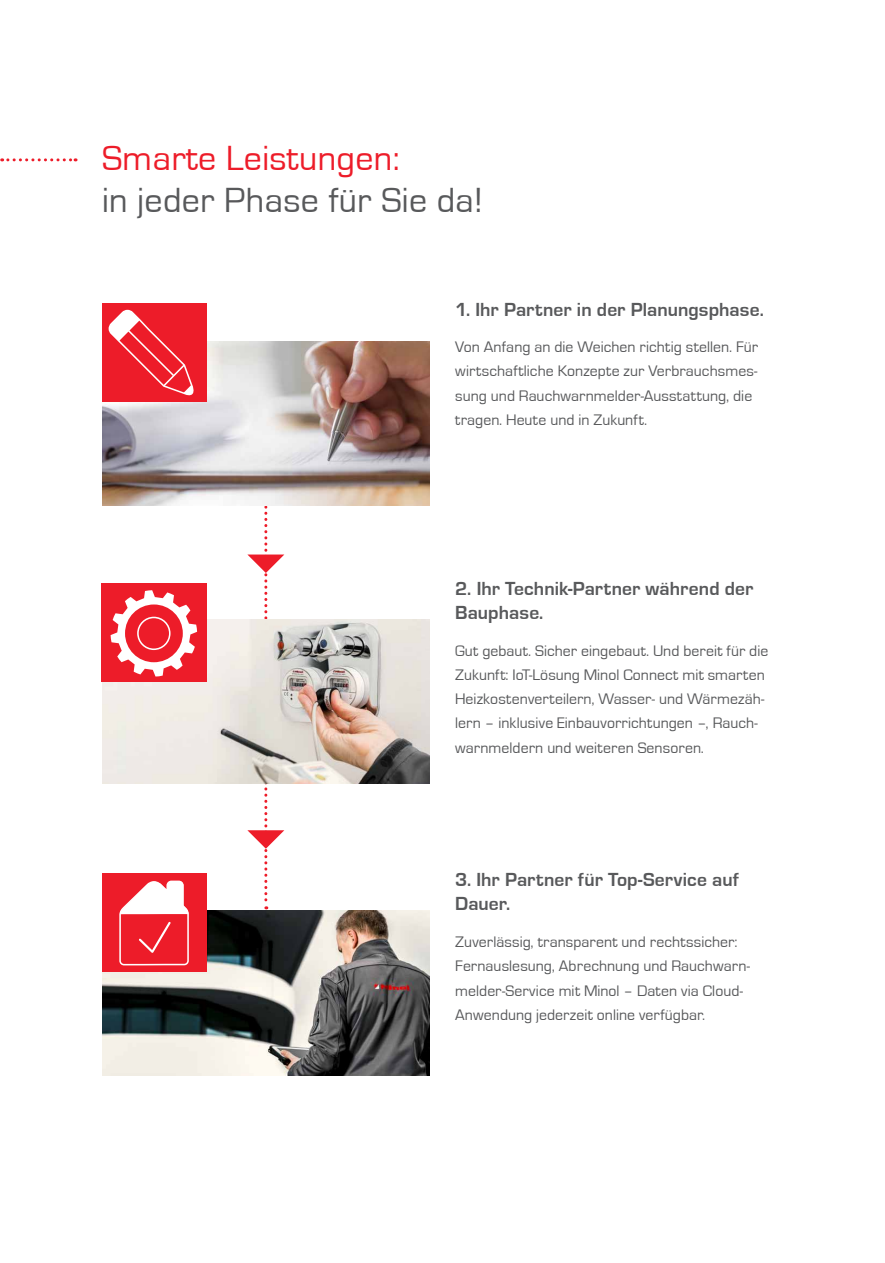
<style>
.page{position:relative;width:885px;height:1263px;background:#fff}
.page>*{position:absolute;margin:0;border:0;box-sizing:border-box;transform-origin:0 0}
.t1{font:36px "Eurostile";letter-spacing:.01em;color:#58595b}
.t2{font:36px "Eurostile";letter-spacing:.01em;color:#ed1c29}
.t3{font:700 19.5px/24px "Eurostile";letter-spacing:.005em;color:#58595b}
.t4{font:15.75px/24.3px "Eurostile";letter-spacing:.005em;color:#58595b}
</style>
<div class="page">
<svg style="left:2px;top:158px;width:74px;height:3px"></svg>
<svg style="left:247px;top:506px;width:37px;height:113px"></svg>
<svg style="left:247px;top:784px;width:37px;height:125px"></svg>
<img style="left:102px;top:341px;width:327px;height:165px">
<img style="left:102px;top:619px;width:327px;height:165px">
<img style="left:102px;top:910px;width:327px;height:165px">
<div style="left:102px;top:303px;width:104px;height:99px;background:#ed1c29"></div>
<svg style="left:108px;top:310px;width:86px;height:85px"></svg>
<div style="left:101px;top:583px;width:106px;height:99px;background:#ed1c29"></div>
<svg style="left:111px;top:590px;width:86px;height:86px"></svg>
<div style="left:137px;top:617px;width:33px;height:33px;border:2px solid #fff;border-radius:50%"></div>
<div style="left:102px;top:873px;width:104px;height:99px;background:#ed1c29"></div>
<svg style="left:119px;top:880px;width:70px;height:86px"></svg>
<h1 class="t2" style="left:102px;top:139px;width:299px">Smarte Leistungen:</h1>
<h1 class="t1" style="left:102px;top:181px;width:382px">in jeder Phase für Sie da!</h1>
<p class="t3" style="left:455px;top:298px;width:310px">1. Ihr Partner in der Planungsphase.</p>
<p class="t4" style="left:455px;top:335px;width:304px">Von Anfang an die Weichen richtig stellen. Für wirtschaftliche Konzepte zur Verbrauchsmes&shy;sung und Rauchwarnmelder-Ausstattung, die tragen. Heute und in Zukunft.</p>
<p class="t3" style="left:455px;top:577px;width:300px">2. Ihr Technik-Partner während der<br>Bauphase.</p>
<p class="t4" style="left:455px;top:639px;width:314px">Gut gebaut. Sicher eingebaut. Und bereit für die Zukunft: IoT-Lösung Minol Connect mit smarten Heizkostenverteilern, Wasser- und Wärmezäh&shy;lern – inklusive Einbauvorrichtungen –, Rauch&shy;warnmeldern und weiteren Sensoren.</p>
<p class="t3" style="left:455px;top:868px;width:285px">3. Ihr Partner für Top-Service auf<br>Dauer.</p>
<p class="t4" style="left:455px;top:930px;width:296px">Zuverlässig, transparent und rechtssicher:<br>Fernauslesung, Abrechnung und Rauchwarn&shy;melder-Service mit Minol – Daten via Cloud-Anwendung jederzeit online verfügbar.</p>
</div>
